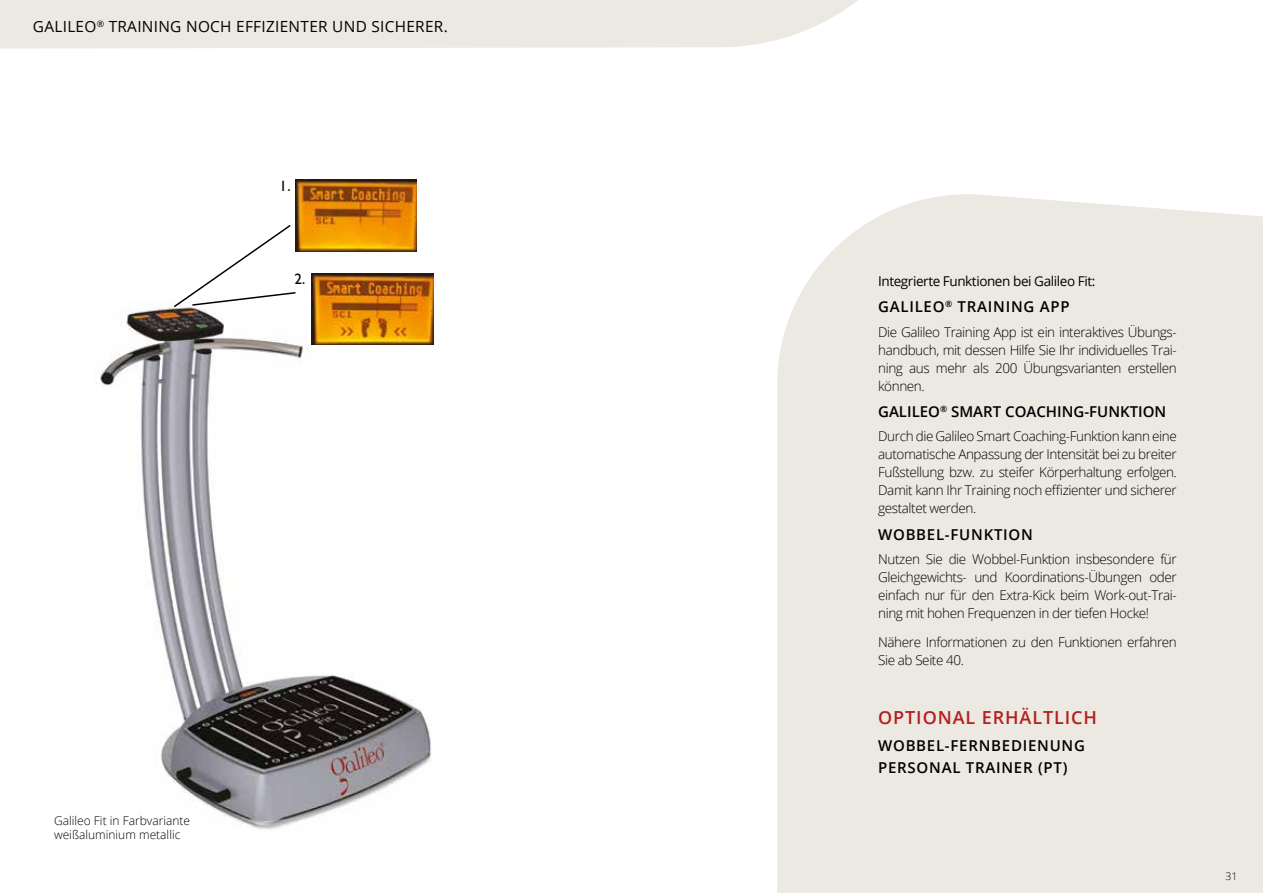
<style>
.page{position:relative;width:1263px;height:893px;background:#fff}
.page>*{position:absolute;margin:0;border:0;box-sizing:border-box;transform-origin:0 0}
.t1{font:600 18px "Open Sans";letter-spacing:.05em;color:#b51f1f}
.t2{font:15.3px "Open Sans";letter-spacing:.02em;color:#000}
.t3{font:600 15px/22.2px "Open Sans";letter-spacing:.05em;color:#000}
.t4{font:600 15px "Open Sans";color:#000}
.t5{font:15px "Humanist 521 BT";color:#000}
.t6{font:300 13.5px/18px "Open Sans";letter-spacing:-.03em;color:#000;text-align:justify}
.t7{font:13.5px "Open Sans";letter-spacing:-.03em;color:#000}
.t8{font:300 12px/14.4px "Open Sans";color:#000}
.t9{font:300 10.5px "Open Sans";color:#000}
</style>
<div class="page">
<img style="left:100px;top:302px;width:334px;height:527px">
<img style="left:311px;top:273px;width:122px;height:71px">
<img style="left:295px;top:180px;width:122px;height:71px">
<svg style="left:172px;top:223px;width:125px;height:86px"></svg>
<div style="left:777px;top:194px;width:486px;height:699px;background:#ece8e2"></div>
<svg style="left:0;top:0;width:858px;height:49px;background:#ede9e4"></svg>
<p class="t2" style="left:33px;top:16px;width:416px">GALILEO<sup>®</sup> TRAINING NOCH EFFIZIENTER UND SICHERER.</p>
<p class="t5" style="left:280px;top:177px;width:13px">1.</p>
<p class="t5" style="left:294px;top:270px;width:13px">2.</p>
<p class="t8" style="left:54px;top:813px;width:138px">Galileo Fit in Farbvariante weißaluminium metallic</p>
<p class="t7" style="left:878px;top:271px;width:219px">Integrierte Funktionen bei Galileo Fit:</p>
<p class="t3" style="left:878px;top:295px;width:193px">GALILEO<sup>®</sup> TRAINING APP</p>
<p class="t6" style="left:878px;top:322px;width:300px">Die Galileo Training App ist ein interaktives Übungs&shy;handbuch, mit dessen Hilfe Sie Ihr individuelles Trai&shy;ning aus mehr als 200 Übungsvarianten erstellen können.</p>
<p class="t4" style="left:878px;top:401px;width:290px">GALILEO<sup>®</sup> SMART COACHING-FUNKTION</p>
<p class="t6" style="left:878px;top:427px;width:300px">Durch die Galileo Smart Coaching-Funktion kann eine automatische Anpassung der Intensität bei zu breiter Fußstellung bzw. zu steifer Körperhaltung erfolgen.<br>Damit kann Ihr Training noch effizienter und sicherer gestaltet werden.</p>
<p class="t3" style="left:878px;top:523px;width:156px">WOBBEL-FUNKTION</p>
<p class="t6" style="left:878px;top:550px;width:300px">Nutzen Sie die Wobbel-Funktion insbesondere für Gleichgewichts- und Koordinations-Übungen oder einfach nur für den Extra-Kick beim Work-out-Trai&shy;ning mit hohen Frequenzen in der tiefen Hocke!</p>
<p class="t6" style="left:878px;top:633px;width:300px">Nähere Informationen zu den Funktionen erfahren<br>Sie ab Seite 40.</p>
<h1 class="t1" style="left:878px;top:705px;width:220px">OPTIONAL ERHÄLTLICH</h1>
<p class="t3" style="left:878px;top:734px;width:208px">WOBBEL-FERNBEDIENUNG<br>PERSONAL TRAINER (PT)</p>
<p class="t9" style="left:1225px;top:869px;width:13px">31</p>
</div>
